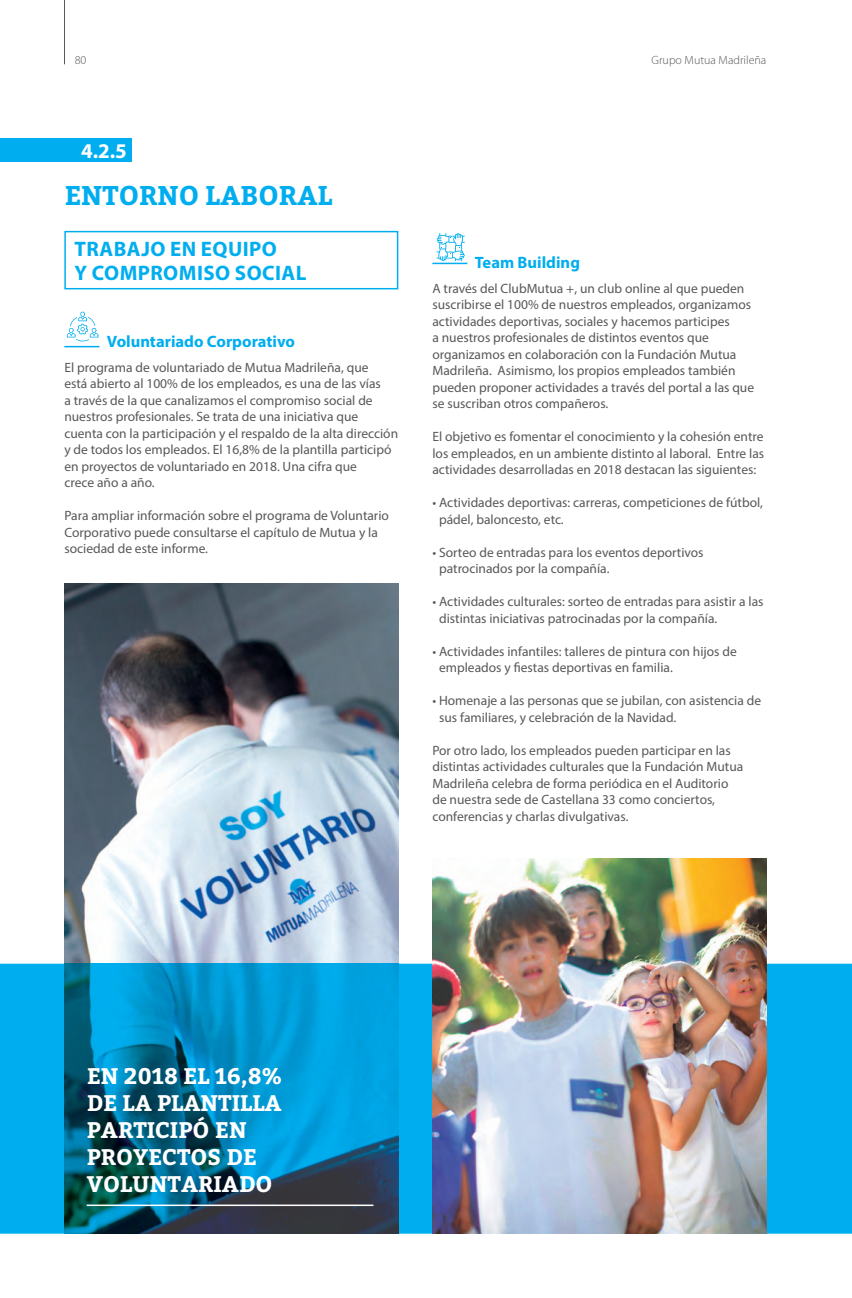
<style>
.page{position:relative;width:852px;height:1298px;background:#fff}
.page>*{position:absolute;margin:0;border:0;box-sizing:border-box;transform-origin:0 0}
.t1{font:700 27px "Bitter";color:#00aeef}
.t2{font:700 22.5px/27px "Bitter";color:#fff}
.t3{font:700 21px/24px "Myriad Pro";letter-spacing:.02em;color:#00aeef}
.t4{font:700 21px "Myriad Pro";color:#fff}
.t5{font:700 16.5px "Myriad Pro";color:#00aeef}
.t6{font:13.5px/16.5px "Myriad Pro";color:#57585a}
.t7{font:300 12px "Myriad Pro";color:#57585a}
</style>
<div class="page">
<hr style="left:64px;top:0;width:1px;height:64px;background:#57585a">
<div style="left:64px;top:231px;width:334px;height:58px;border:2px solid #00aeef"></div>
<hr style="left:64px;top:346px;width:35px;height:1px;background:#00aeef">
<hr style="left:432px;top:263px;width:35px;height:1px;background:#00aeef">
<svg style="left:436px;top:233px;width:28px;height:28px"></svg>
<svg style="left:67px;top:312px;width:31px;height:29px"></svg>
<img style="left:64px;top:583px;width:334px;height:381px">
<svg style="left:0;top:964px;width:851px;height:270px;background:#058abd"></svg>
<hr style="left:87px;top:1204px;width:286px;height:2px;background:#fff">
<img style="left:432px;top:859px;width:334px;height:375px">
<div style="left:0;top:139px;width:131px;height:23px;background:#00aeef"></div>
<p class="t7" style="left:75px;top:54px;width:13px">80</p>
<p class="t7" style="left:651px;top:54px;width:116px">Grupo Mutua Madrileña</p>
<h3 class="t4" style="left:81px;top:137px;width:47px">4.2.5</h3>
<h1 class="t1" style="left:64px;top:179px;width:269px">ENTORNO LABORAL</h1>
<h3 class="t3" style="left:75px;top:236px;width:233px">TRABAJO EN EQUIPO<br>Y COMPROMISO SOCIAL</h3>
<p class="t5" style="left:107px;top:331px;width:190px">Voluntariado Corporativo</p>
<p class="t6" style="left:64px;top:359px;width:335px">El programa de voluntariado de Mutua Madrileña, que<br>está abierto al 100% de los empleados, es una de las vías<br>a través de la que canalizamos el compromiso social de nuestros profesionales. Se trata de una iniciativa que cuenta con la participación y el respaldo de la alta dirección y de todos los empleados. El 16,8% de la plantilla participó en proyectos de voluntariado en 2018. Una cifra que<br>crece año a año.</p>
<p class="t6" style="left:64px;top:507px;width:326px">Para ampliar información sobre el programa de Voluntario<br>Corporativo puede consultarse el capítulo de Mutua y la sociedad de este informe.</p>
<p class="t5" style="left:475px;top:252px;width:106px">Team Building</p>
<p class="t6" style="left:432px;top:280px;width:323px">A través del ClubMutua +, un club online al que pueden suscribirse el 100% de nuestros empleados, organizamos actividades deportivas, sociales y hacemos participes<br>a nuestros profesionales de distintos eventos que organizamos en colaboración con la Fundación Mutua Madrileña. Asimismo, los propios empleados también pueden proponer actividades a través del portal a las que se suscriban otros compañeros.</p>
<p class="t6" style="left:432px;top:428px;width:333px;text-align:justify">El objetivo es fomentar el conocimiento y la cohesión entre los empleados, en un ambiente distinto al laboral. Entre las actividades desarrolladas en 2018 destacan las siguientes:</p>
<p class="t6" style="left:439px;top:494px;width:325px;text-indent:-7px">• Actividades deportivas: carreras, competiciones de fútbol, pádel, baloncesto, etc.</p>
<p class="t6" style="left:439px;top:544px;width:266px;text-indent:-7px">• Sorteo de entradas para los eventos deportivos patrocinados por la compañía.</p>
<p class="t6" style="left:439px;top:593px;width:326px;text-indent:-7px">• Actividades culturales: sorteo de entradas para asistir a las distintas iniciativas patrocinadas por la compañía.</p>
<p class="t6" style="left:439px;top:643px;width:299px;text-indent:-7px">• Actividades infantiles: talleres de pintura con hijos de empleados y estas deportivas en familia.</p>
<p class="t6" style="left:439px;top:692px;width:323px;text-indent:-7px">• Homenaje a las personas que se jubilan, con asistencia de sus familiares, y celebración de la Navidad.</p>
<p class="t6" style="left:432px;top:742px;width:312px">Por otro lado, los empleados pueden participar en las distintas actividades culturales que la Fundación Mutua Madrileña celebra de forma periódica en el Auditorio de nuestra sede de Castellana 33 como conciertos, conferencias y charlas divulgativas.</p>
<h2 class="t2" style="left:87px;top:1062px;width:197px">EN 2018 EL 16,8%<br>DE LA PLANTILLA<br>PARTICIPÓ EN<br>PROYECTOS DE<br>VOLUNTARIADO</h2>
</div>
